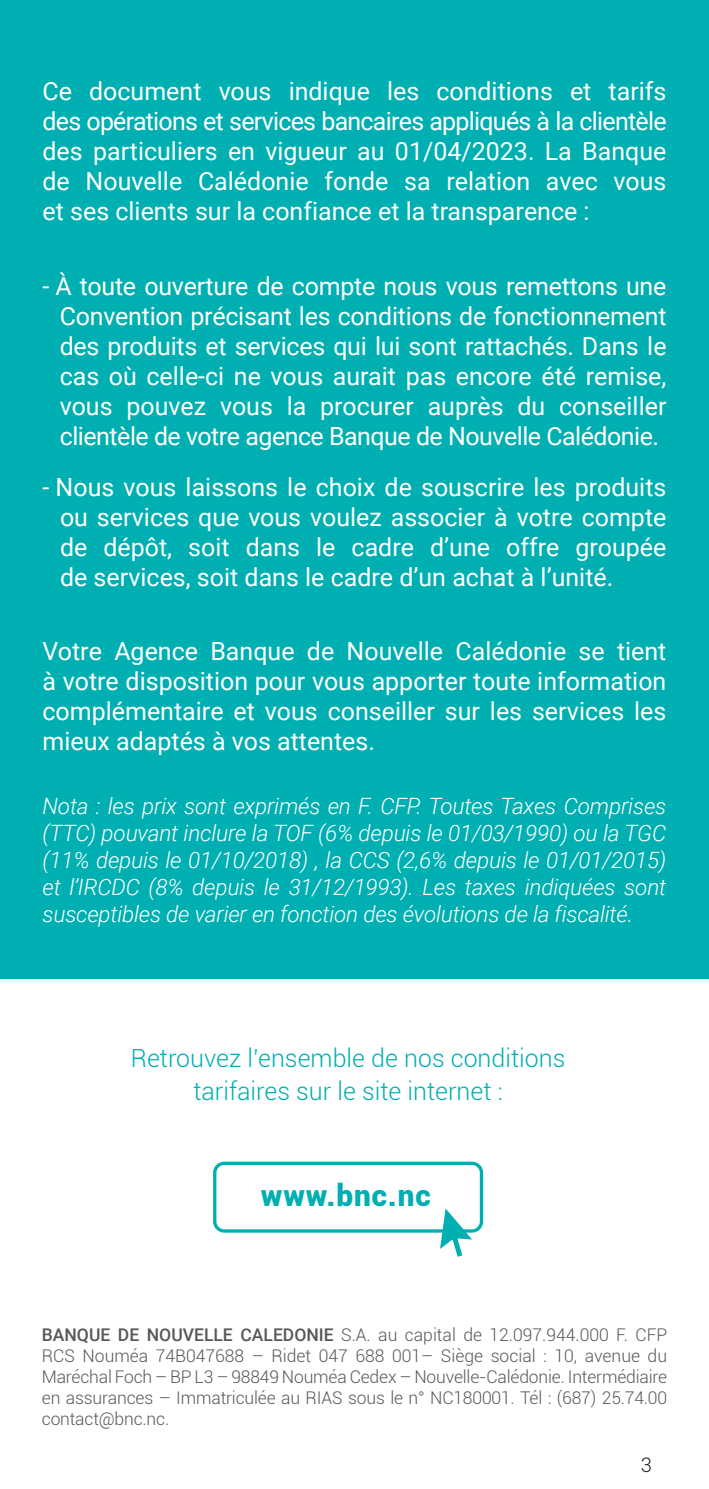
<style>
.page{position:relative;width:709px;height:1489px;background:#fff}
.page>*{position:absolute;margin:0;border:0;box-sizing:border-box;transform-origin:0 0}
.t1{font:900 29.75px "Roboto";letter-spacing:.03em;color:#00afb1}
.t2{font:25px/30px "Roboto";color:#fff;text-align:justify}
.t3{font:300 25px/32.5px "Roboto";color:#00afb1;text-align:center}
.t4{font:italic 300 22.5px/27px "Roboto";letter-spacing:-.01em;color:#fff;text-align:justify}
.t5{font:300 20px "Roboto";color:#231f20}
.t6{font:300 17.5px/21px "Roboto";letter-spacing:-.01em;color:#57585a;text-align:justify}
.s1{font-weight:500}
</style>
<div class="page">
<div style="left:0;top:0;width:709px;height:978px;background:#00afb1"></div>
<div style="left:213px;top:1161px;width:270px;height:71px;border:3px solid #00afb1;border-radius:9px"></div>
<svg style="left:440px;top:1208px;width:32px;height:48px"></svg>
<p class="t2" style="left:43px;top:75px;width:625px">Ce document vous indique les conditions et tarifs des opérations et services bancaires appliqués à la clientèle des particuliers en vigueur au 01/04/2023. La Banque de Nouvelle Calédonie fonde sa relation avec vous et ses clients sur la confiance et la transparence :</p>
<p class="t2" style="left:60px;top:270px;width:608px;text-indent:-17px">- À toute ouverture de compte nous vous remettons une Convention précisant les conditions de fonctionnement des produits et services qui lui sont rattachés. Dans le cas où celle-ci ne vous aurait pas encore été remise, vous pouvez vous la procurer auprès du conseiller clientèle de votre agence Banque de Nouvelle Calédonie.</p>
<p class="t2" style="left:60px;top:471px;width:608px;text-indent:-17px">- Nous vous laissons le choix de souscrire les produits ou services que vous voulez associer à votre compte de dépôt, soit dans le cadre d’une offre groupée de services, soit dans le cadre d’un achat à l’unité.</p>
<p class="t2" style="left:43px;top:635px;width:625px">Votre Agence Banque de Nouvelle Calédonie se tient à votre disposition pour vous apporter toute information complémentaire et vous conseiller sur les services les mieux adaptés à vos attentes.</p>
<p class="t4" style="left:43px;top:792px;width:625px">Nota : les prix sont exprimés en F. CFP. Toutes Taxes Comprises (TTC) pouvant inclure la TOF (6% depuis le 01/03/1990) ou la TGC (11% depuis le 01/10/2018) , la CCS (2,6% depuis le 01/01/2015) et l’IRCDC (8% depuis le 31/12/1993). Les taxes indiquées sont susceptibles de varier en fonction des évolutions de la fiscalité.</p>
<p class="t3" style="left:131px;top:1041px;width:436px">Retrouvez l’ensemble de nos conditions tarifaires sur le site internet :</p>
<p class="t1" style="left:261px;top:1174px;width:171px">www.bnc.nc</p>
<p class="t6" style="left:42px;top:1323px;width:627px"><span class="s1">BANQUE DE NOUVELLE CALEDONIE</span> S.A. au capital de 12.097.944.000 F. CFP RCS Nouméa 74B047688 – Ridet 047 688 001– Siège social : 10, avenue du Maréchal Foch – BP L3 – 98849 Nouméa Cedex – Nouvelle-Calédonie. Intermédiaire en assurances – Immatriculée au RIAS sous le n° NC180001. Tél : (687) 25.74.00 contact@bnc.nc.</p>
<p class="t5" style="left:641px;top:1450px;width:13px">3</p>
</div>
